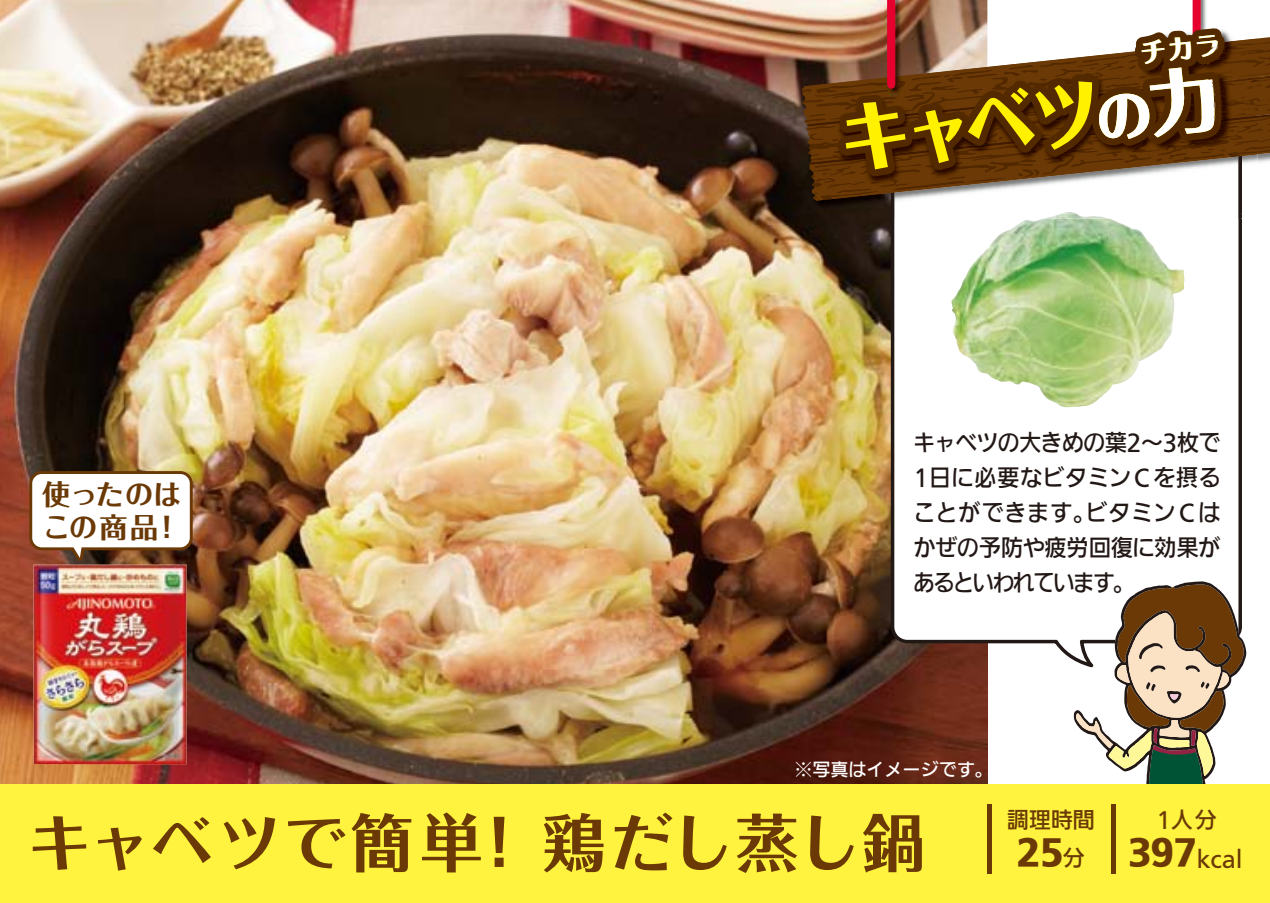
<style>
.page{position:relative;width:1270px;height:903px;background:#fff}
.page>*{position:absolute;margin:0;border:0;box-sizing:border-box;transform-origin:0 0}
.t1{font:800 77px "Folk Pro";color:#fff100;scale:.9 1}
.t2{font:700 63px "Folk Pro";letter-spacing:.015em;color:#6a3906}
.t3{font:800 35px "Iwa UD Go Dsp Pro";color:#6a3906}
.t4{font:700 28px/33.2px "Folk Pro";letter-spacing:.02em;color:#6a3906}
.t5{font:500 22.75px/35px "Iwa UD Go Dsp Pro";letter-spacing:.01em;color:#221815;text-align:justify;scale:.96 1}
.t6{font:500 22.05px/39.2px "Iwa UD Go Dsp Pro";color:#6a3906;text-align:center}
.t7{font:500 17.5px "Iwa UD Go Dsp Pro";letter-spacing:.03em;color:#fff}
.s1{font-size:56px}
.s2{font-size:70px}
.s3{font-weight:800;font-size:35px}
.s4{font-weight:500;font-size:22.05px}
</style>
<div class="page">
<img style="left:0;top:0;width:987px;height:784px">
<svg style="left:891px;top:316px;width:351px;height:351px"></svg>
<svg style="left:1074px;top:581px;width:172px;height:203px"></svg>
<div style="left:0;top:784px;width:1270px;height:119px;background:#fff33f"></div>
<img style="left:951px;top:316px;width:233px;height:91px">
<img style="left:795px;top:0;width:7px;height:213px">
<hr style="left:1112px;top:804px;width:4px;height:69px;background:#6a3906">
<div style="left:987px;top:804px;width:5px;height:69px;background:#6a3906"></div>
<svg style="left:29px;top:471px;width:164px;height:90px"></svg>
<img style="left:33px;top:564px;width:154px;height:200px">
<img style="left:802px;top:0;width:468px;height:316px">
<p class="t4" style="left:42px;top:473px;width:141px">使ったのはこの商品！</p>
<h1 class="t1" style="left:834px;top:74px;width:424px;rotate:-6deg">キャベツ<span class="s1">の</span><span class="s2">力</span></h1>
<p class="t5" style="left:913px;top:425px;width:322px">キャベツの大きめの葉2～3枚で1日に必要なビタミンＣを摂ることができます。ビタミンＣはかぜの予防や疲労回復に効果があるといわれています。</p>
<p class="t7" style="left:795px;top:756px;width:199px">※写真はイメージです。</p>
<h2 class="t2" style="left:28px;top:789px;width:899px">キャベツで簡単! 鶏だし蒸し鍋</h2>
<p class="t6" style="left:1128px;top:800px;width:116px">１人分<br><span class="s3">397</span>kcal</p>
<p class="t6" style="left:1007px;top:800px;width:89px">調理時間</p>
<h3 class="t3" style="left:1017px;top:826px;width:69px">25<span class="s4">分</span></h3>
</div>
